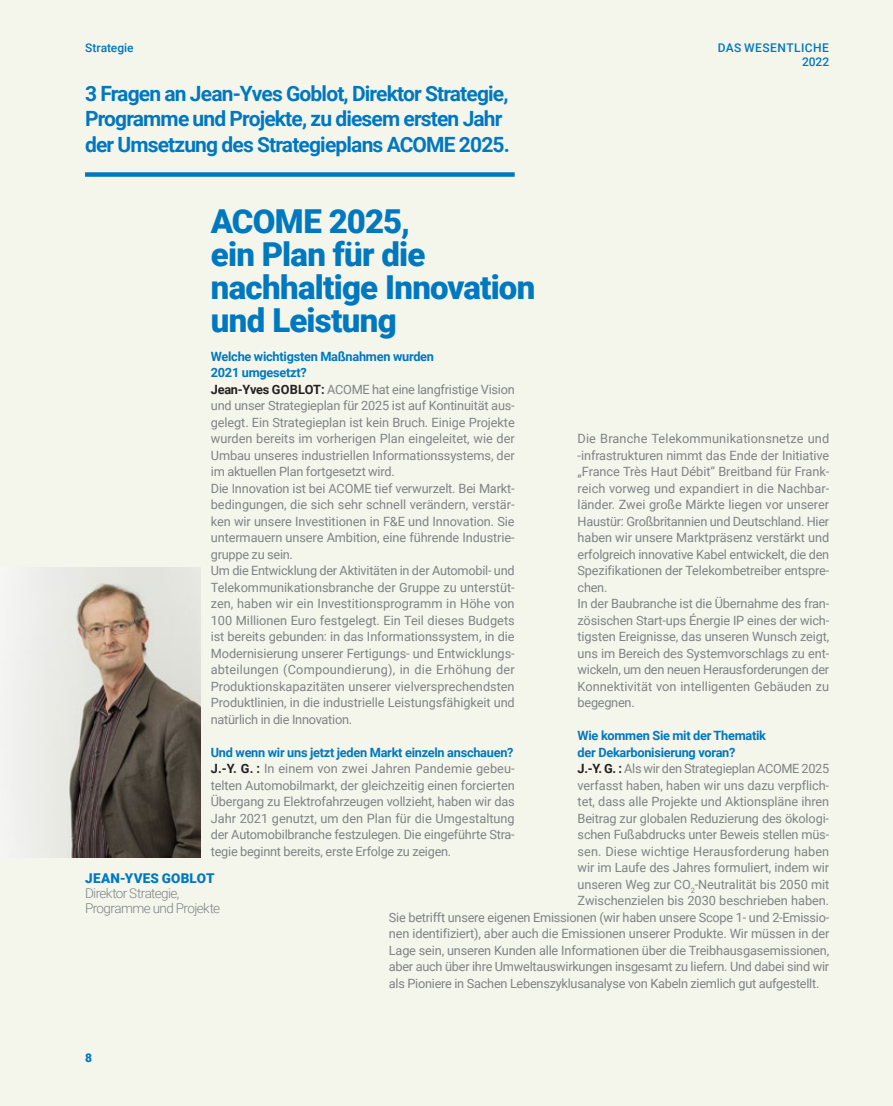
<style>
.page{position:relative;width:893px;height:1106px;background:#f4f6ec}
.page>*{position:absolute;margin:0;border:0;box-sizing:border-box;transform-origin:0 0}
.t1{font:900 33px/33px "Roboto";letter-spacing:-.02em;color:#0078c0}
.t2{font:700 21px/25.5px "Roboto";letter-spacing:-.04em;color:#0078c0}
.t3{font:300 13.5px/15px "Roboto";letter-spacing:-.045em;color:#808285}
.t4{font:900 13.5px "Roboto";letter-spacing:.015em;color:#0078c0}
.t5{font:12.75px/16.5px "Roboto";letter-spacing:-.01em;color:#808285}
.t6{font:700 12.75px "Roboto";letter-spacing:-.02em;color:#0078c0}
.t7{font:500 12px "Roboto";letter-spacing:.02em;color:#0078c0}
.t8{font:500 12px "Roboto";letter-spacing:-.005em;color:#0078c0}
.t9{font:900 12px "Roboto";color:#0078c0}
.s1{font-weight:700;color:#0078c0}
.s2{font-weight:700;color:#231f20}
</style>
<div class="page">
<img style="left:41px;top:568px;width:159px;height:289px">
<div style="left:85px;top:172px;width:430px;height:5px;background:#0078c0"></div>
<p class="t8" style="left:85px;top:39px;width:50px">Strategie</p>
<h2 class="t2" style="left:85px;top:80px;width:426px">3 Fragen an Jean-Yves Goblot, Direktor Strategie,<br>Programme und Projekte, zu diesem ersten Jahr der Umsetzung des Strategieplans ACOME 2025.</h2>
<p class="t7" style="left:718px;top:39px;width:113px">DAS WESENTLICHE</p>
<p class="t7" style="left:802px;top:54px;width:29px">2022</p>
<h1 class="t1" style="left:211px;top:204px;width:326px">ACOME 2025,<br>ein Plan für die nachhaltige Innovation und Leistung</h1>
<p class="t5" style="left:211px;top:347px;width:305px"><span class="s1">Welche wichtigsten Maßnahmen wurden<br>2021 umgesetzt?<br></span><span class="s2">Jean-Yves GOBLOT:</span> ACOME hat eine langfristige Vision und unser Strategieplan für 2025 ist auf Kontinuität aus&shy;gelegt. Ein Strategieplan ist kein Bruch. Einige Projekte wurden bereits im vorherigen Plan eingeleitet, wie der Umbau unseres industriellen Informationssystems, der im aktuellen Plan fortgesetzt wird.<br>Die Innovation ist bei ACOME tief verwurzelt. Bei Markt&shy;bedingungen, die sich sehr schnell verändern, verstär&shy;ken wir unsere Investitionen in F&amp;E und Innovation. Sie untermauern unsere Ambition, eine führende Industrie&shy;gruppe zu sein.<br>Um die Entwicklung der Aktivitäten in der Automobil- und Telekommunikationsbranche der Gruppe zu unterstüt&shy;zen, haben wir ein Investitionsprogramm in Höhe von 100 Millionen Euro festgelegt. Ein Teil dieses Budgets ist bereits gebunden: in das Informationssystem, in die Modernisierung unserer Fertigungs- und Entwicklungs&shy;abteilungen (Compoundierung), in die Erhöhung der Produktionskapazitäten unserer vielversprechendsten Produktlinien, in die industrielle Leistungsfähigkeit und natürlich in die Innovation.</p>
<p class="t5" style="left:211px;top:743px;width:305px;text-align:justify"><span class="s1">Und wenn wir uns jetzt jeden Markt einzeln anschauen?<br></span><span class="s2">J.-Y. G. :</span> In einem von zwei Jahren Pandemie gebeu&shy;telten Automobilmarkt, der gleichzeitig einen forcierten Übergang zu Elektrofahrzeugen vollzieht, haben wir das Jahr 2021 genutzt, um den Plan für die Umgestaltung der Automobilbranche festzulegen. Die eingeführte Stra&shy;tegie beginnt bereits, erste Erfolge zu zeigen.</p>
<p class="t5" style="left:578px;top:430px;width:253px">Die Branche Telekommunikationsnetze und -infrastrukturen nimmt das Ende der Initiative „France Très Haut Débit“ Breitband für Frank&shy;reich vorweg und expandiert in die Nachbar&shy;länder. Zwei große Märkte liegen vor unserer Haustür: Großbritannien und Deutschland. Hier haben wir unsere Marktpräsenz verstärkt und erfolgreich innovative Kabel entwickelt, die den Spezifikationen der Telekombetreiber entspre&shy;chen.<br>In der Baubranche ist die Übernahme des fran&shy;zösischen Start-ups Énergie IP eines der wich&shy;tigsten Ereignisse, das unseren Wunsch zeigt, uns im Bereich des Systemvorschlags zu ent&shy;wickeln, um den neuen Herausforderungen der Konnektivität von intelligenten Gebäuden zu begegnen.</p>
<p class="t6" style="left:578px;top:726px;width:190px">Wie kommen Sie mit der Thematik</p>
<p class="t6" style="left:578px;top:743px;width:159px">der Dekarbonisierung voran?</p>
<p class="t5" style="left:578px;top:760px;width:253px"><span class="s2">J.-Y. G. :</span> Als wir den Strategieplan ACOME 2025</p>
<p class="t5" style="left:578px;top:776px;width:253px">verfasst haben, haben wir uns dazu verpflich-</p>
<p class="t5" style="left:578px;top:793px;width:253px">tet, dass alle Projekte und Aktionspläne ihren</p>
<p class="t5" style="left:578px;top:809px;width:253px">Beitrag zur globalen Reduzierung des ökologi-</p>
<p class="t5" style="left:578px;top:826px;width:253px">schen Fußabdrucks unter Beweis stellen müs-</p>
<p class="t5" style="left:578px;top:842px;width:253px">sen. Diese wichtige Herausforderung haben</p>
<p class="t5" style="left:578px;top:859px;width:253px">wir im Laufe des Jahres formuliert, indem wir</p>
<p class="t5" style="left:578px;top:875px;width:253px">unseren Weg zur CO<sub>2</sub>-Neutralität bis 2050 mit</p>
<p class="t5" style="left:578px;top:892px;width:253px">Zwischenzielen bis 2030 beschrieben haben.</p>
<p class="t5" style="left:389px;top:908px;width:442px">Sie betrifft unsere eigenen Emissionen (wir haben unsere Scope 1- und 2-Emissio-</p>
<p class="t5" style="left:389px;top:925px;width:442px">nen identifiziert), aber auch die Emissionen unserer Produkte. Wir müssen in der</p>
<p class="t5" style="left:389px;top:941px;width:442px">Lage sein, unseren Kunden alle Informationen über die Treibhausgasemissionen,</p>
<p class="t5" style="left:389px;top:958px;width:442px">aber auch über ihre Umweltauswirkungen insgesamt zu liefern. Und dabei sind wir</p>
<p class="t5" style="left:389px;top:974px;width:432px">als Pioniere in Sachen Lebenszyklusanalyse von Kabeln ziemlich gut aufgestellt.</p>
<p class="t4" style="left:85px;top:869px;width:131px">JEAN-YVES GOBLOT</p>
<p class="t3" style="left:85px;top:885px;width:137px">Direktor Strategie,<br>Programme und Projekte</p>
<p class="t9" style="left:85px;top:1049px;width:8px">8</p>
</div>
